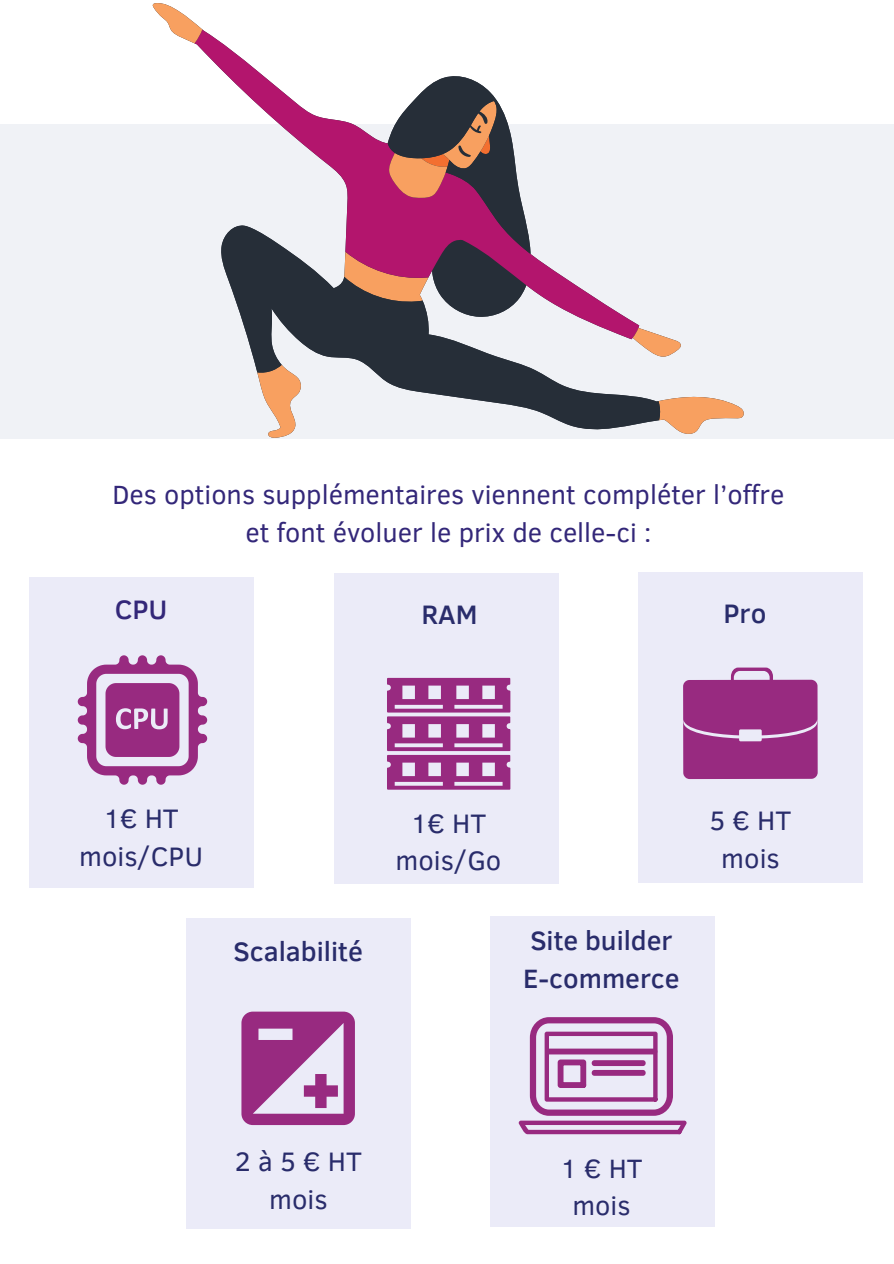
<style>
.page{position:relative;width:894px;height:1264px;background:#fff}
.page>*{position:absolute;margin:0;border:0;box-sizing:border-box;transform-origin:0 0}
.t1{font:27.45px/37.7px "Clear Sans";color:#292c6b;text-align:center}
.t2{font:500 27.45px "Clear Sans";color:#292c6b}
.t3{font:500 27.45px "Clear Sans";color:#332779}
.t4{font:500 27.15px/37.7px "Clear Sans";color:#292c6b}
.t5{font:27.15px/37.3px "Clear Sans";color:#292c6b;text-align:center}
.t6{font:27px/37.5px "Clear Sans";color:#332779;text-align:center}
</style>
<div class="page">
<div style="left:0;top:124px;width:893px;height:315px;background:#f0f2f6"></div>
<svg style="left:152px;top:3px;width:592px;height:435px;fill:#f8f2f6"></svg>
<svg style="left:220px;top:73px;width:440px;height:362px"></svg>
<div style="left:29px;top:577px;width:224px;height:310px;background:#ebebf8"></div>
<svg style="left:78px;top:655px;width:129px;height:129px"></svg>
<div style="left:334px;top:573px;width:224px;height:310px;background:#ebebf8"></div>
<svg style="left:387px;top:678px;width:123px;height:111px"></svg>
<div style="left:638px;top:572px;width:224px;height:310px;background:#ebebf8"></div>
<svg style="left:683px;top:667px;width:134px;height:112px;background:#a44691"></svg>
<div style="left:186px;top:918px;width:224px;height:310px;background:#ebebf8"></div>
<svg style="left:241px;top:1011px;width:114px;height:114px"></svg>
<div style="left:490px;top:915px;width:224px;height:311px;background:#ebebf8"></div>
<svg style="left:518px;top:1017px;width:168px;height:117px"></svg>
<p class="t6" style="left:112px;top:475px;width:673px">Des options supplémentaires viennent compléter l’offre et font évoluer le prix de celle-ci :</p>
<p class="t3" style="left:115px;top:589px;width:54px">CPU</p>
<p class="t2" style="left:421px;top:594px;width:58px">RAM</p>
<p class="t2" style="left:723px;top:593px;width:44px">Pro</p>
<p class="t1" style="left:79px;top:798px;width:125px">1€ HT mois/CPU</p>
<p class="t2" style="left:233px;top:931px;width:131px">Scalabilité</p>
<p class="t1" style="left:395px;top:802px;width:107px">1€ HT mois/Go</p>
<p class="t4" style="left:523px;top:920px;width:158px">Site builder<br>E-commerce</p>
<p class="t1" style="left:709px;top:800px;width:83px">5€HT mois</p>
<p class="t1" style="left:235px;top:1141px;width:128px">2à5€HT mois</p>
<p class="t5" style="left:560px;top:1148px;width:84px">1€HT mois</p>
</div>
